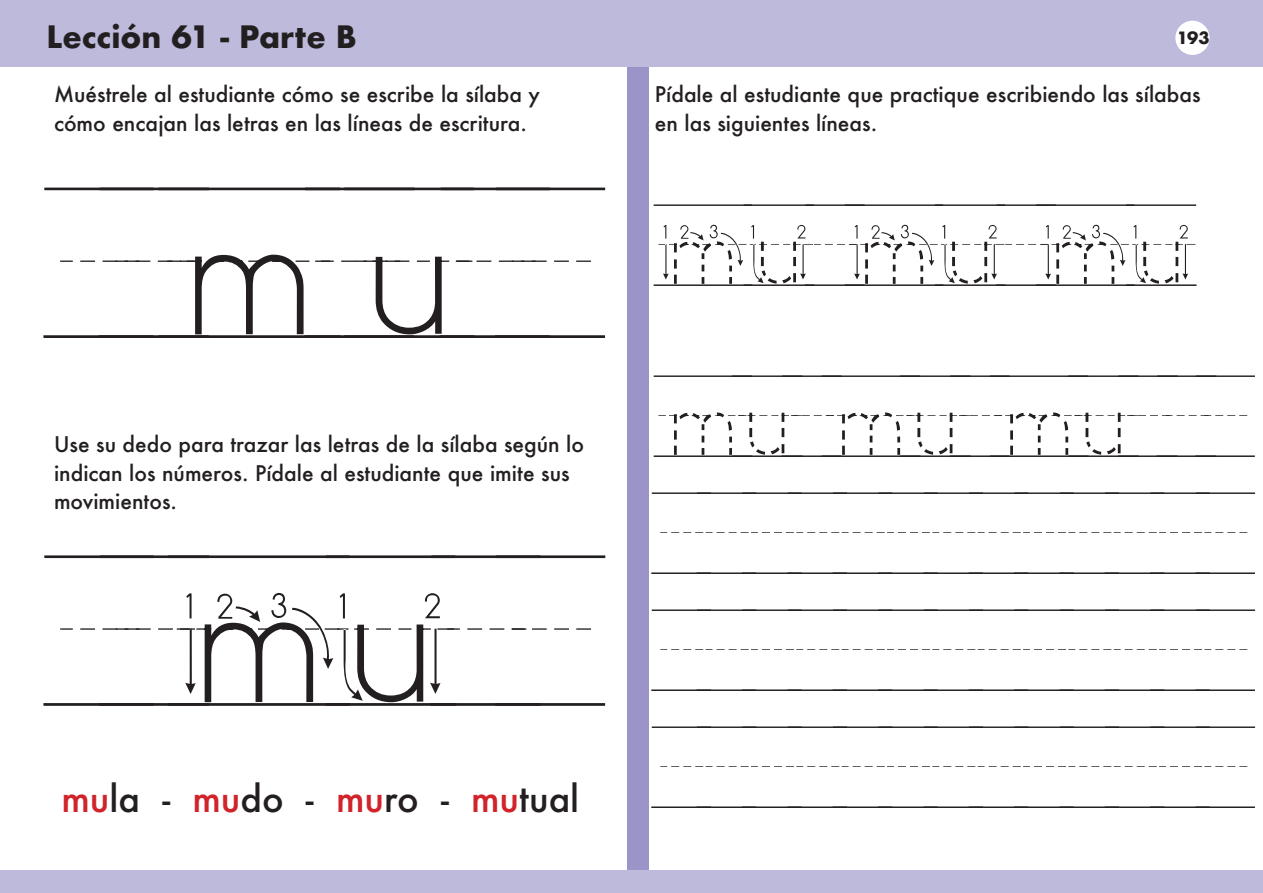
<style>
.page{position:relative;width:1263px;height:893px;background:#fff}
.page>*{position:absolute;margin:0;border:0;box-sizing:border-box;transform-origin:0 0}
.t1{font:180px "Abc Print Arrow";color:#231f20}
.t2{font:97.5px "Abc Print Dotted Lined";color:#231f20}
.t3{font:97.5px "Abc Print Arrow Dotted";color:#231f20}
.t4{font:500 36px "Futura";color:#231f20}
.t5{font:700 30px "Futura";color:#231f20}
.t6{font:500 21px/28.5px "Futura";color:#231f20}
.t7{font:700 16.5px "Futura";color:#231f20}
.s1{font-family:"Abc Print Lined"}
.s2{color:#d1232a}
</style>
<div class="page">
<div style="left:627px;top:0;width:21px;height:893px;background:#9a94c8"></div>
<div style="left:0;top:0;width:1263px;height:66px;background:#bdbadb"></div>
<div style="left:0;top:871px;width:1263px;height:22px;background:#bdbadb"></div>
<div style="left:1175px;top:21px;width:34px;height:34px;background:#fff;border-radius:50%"></div>
<p class="t5" style="left:47px;top:15px;width:312px">Lección 61 - Parte B</p>
<p class="t6" style="left:54px;top:80px;width:487px">Muéstrele al estudiante cómo se escribe la sílaba y</p>
<p class="t6" style="left:54px;top:109px;width:474px">cómo encajan las letras en las líneas de escritura.</p>
<p class="t1" style="left:54px;top:158px;width:544px">//<span class="s1">m/u</span>//</p>
<p class="t6" style="left:54px;top:430px;width:532px">Use su dedo para trazar las letras de la sílaba según lo indican los números. Pídale al estudiante que imite sus movimientos.</p>
<p class="t1" style="left:54px;top:525px;width:544px">//mu//</p>
<p class="t4" style="left:61px;top:774px;width:519px"><span class="s2">mu</span>la - <span class="s2">mu</span>do - <span class="s2">mu</span>ro - <span class="s2">mu</span>tual</p>
<p class="t7" style="left:1177px;top:26px;width:34px">193</p>
<p class="t6" style="left:655px;top:80px;width:547px">Pídale al estudiante que practique escribiendo las sílabas en las siguientes líneas.</p>
<p class="t3" style="left:657px;top:188px;width:537px">MU/MU/MU</p>
<p class="t2" style="left:657px;top:359px;width:595px">MU/MU/MU///</p>
<p class="t2" style="left:657px;top:476px;width:595px">/////////////</p>
<p class="t2" style="left:657px;top:593px;width:595px">/////////////</p>
<p class="t2" style="left:657px;top:710px;width:595px">/////////////</p>
</div>
